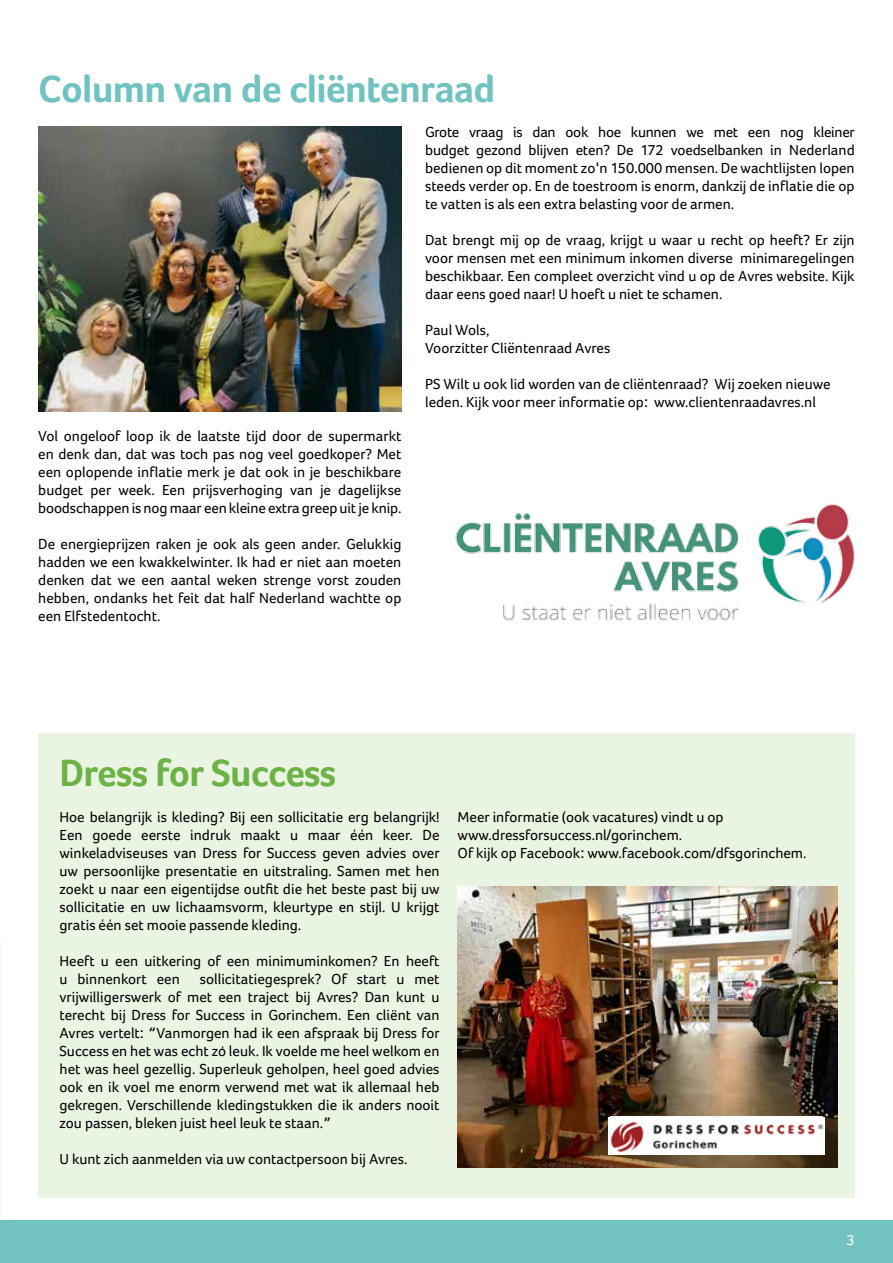
<style>
.page{position:relative;width:893px;height:1263px;background:#fff}
.page>*{position:absolute;margin:0;border:0;box-sizing:border-box;transform-origin:0 0}
.t1{font:700 39px "Foco";letter-spacing:-.02em;color:#70c3c1}
.t2{font:700 39px "Foco";letter-spacing:-.02em;color:#6db245}
.t3{font:15px/18px "Foco";color:#000;text-align:justify}
.t4{font:15px "Foco";color:#fff}
.t5{font:13.5px "Foco";color:#000}
.t6{font:italic 300 condensed 10.2px "Frutiger LT Std";color:#000;scale:1.78 1}
.s1{font-family:"Frutiger LT Std"}
</style>
<div class="page">
<div style="left:0;top:1220px;width:893px;height:43px;background:#70c3c1"></div>
<div style="left:38px;top:733px;width:817px;height:464px;background:#e9f4e3"></div>
<img style="left:455px;top:504px;width:400px;height:117px">
<img style="left:38px;top:126px;width:363px;height:286px">
<img style="left:458px;top:887px;width:380px;height:280px">
<div style="left:608px;top:1117px;width:217px;height:38px;background:#fff"></div>
<img style="left:611px;top:1117px;width:212px;height:38px">
<h1 class="t1" style="left:327px;top:46px;width:19px">..</h1>
<h1 class="t1" style="left:38px;top:69px;width:458px">Column van de clientenraad</h1>
<p class="t3" style="left:38px;top:427px;width:365px">Vol ongeloof loop ik de laatste tijd door de supermarkt en denk dan, dat was toch pas nog veel goedkoper? Met een oplopende inflatie merk je dat ook in je beschikbare budget per week. Een prijsverhoging van je dagelijkse boodschappen is nog maar een kleine extra greep uit je knip.</p>
<p class="t3" style="left:38px;top:535px;width:365px">De energieprijzen raken je ook als geen ander. Gelukkig hadden we een kwakkelwinter. Ik had er niet aan moeten denken dat we een aantal weken strenge vorst zouden hebben, ondanks het feit dat half Nederland wachtte op een Elfstedentocht.</p>
<p class="t3" style="left:425px;top:123px;width:431px">Grote vraag is dan ook hoe kunnen we met een nog kleiner budget gezond blijven eten? De 172 voedselbanken in Nederland bedienen op dit moment zo<span class="s1">'</span>n 150.000 mensen. De wachtlijsten lopen steeds verder op. En de toestroom is enorm, dankzij de inflatie die op te vatten is als een extra belasting voor de armen.</p>
<p class="t3" style="left:425px;top:231px;width:431px">Dat brengt mij op de vraag, krijgt u waar u recht op heeft? Er zijn voor mensen met een minimum inkomen diverse minimaregelingen beschikbaar. Een compleet overzicht vind u op de Avres website. Kijk daar eens goed naar! U hoeft u niet te schamen.</p>
<p class="t3" style="left:425px;top:321px;width:187px">Paul Wols,<br>Voorzitter Clientenraad Avres</p>
<p class="t3" style="left:425px;top:375px;width:407px">PS Wilt u ook lid worden van de clientenraad? Wij zoeken nieuwe leden. Kijk voor meer informatie op<span class="s1">:</span> www.clientenraadavres.nl</p>
<p class="t5" style="left:509px;top:332px;width:8px">..</p>
<p class="t5" style="left:638px;top:368px;width:8px">..</p>
<h1 class="t2" style="left:60px;top:752px;width:278px">Dress for Success</h1>
<p class="t3" style="left:60px;top:808px;width:382px">Hoe belangrijk is kleding? Bij een sollicitatie erg belangrijk!<br>Een goede eerste indruk maakt u maar een keer. De winkeladviseuses van Dress for Success geven advies over uw persoonlijke presentatie en uitstraling. Samen met hen zoekt u naar een eigentijdse outfit die het beste past bij uw sollicitatie en uw lichaamsvorm, kleurtype en stijl. U krijgt gratis een set mooie passende kleding.</p>
<p class="t3" style="left:60px;top:952px;width:382px">Heeft u een uitkering of een minimuminkomen? En heeft u binnenkort een</p>
<p class="t6" style="left:351px;top:827px;width:10px">''</p>
<p class="t6" style="left:99px;top:918px;width:10px">''</p>
<p class="t3" style="left:60px;top:970px;width:382px;text-indent:140px">sollicitatiegesprek? Of start u met vrijwilligerswerk of met een traject bij Avres? Dan kunt u terecht bij Dress for Success in Gorinchem. Een client van Avres vertelt<span class="s1">: “</span>Vanmorgen had ik een afspraak bij Dress for Success en het was echt zo leuk. Ik voelde me heel welkom en het was heel gezellig. Superleuk geholpen, heel goed advies ook en ik voel me enorm verwend met wat ik allemaal heb gekregen. Verschillende kledingstukken die ik anders nooit zou passen, bleken juist heel leuk te staan.<span class="s1">”</span></p>
<p class="t3" style="left:60px;top:1150px;width:349px">U kunt zich aanmelden via uw contactpersoon bij Avres.</p>
<p class="t6" style="left:219px;top:1044px;width:5px">'</p>
<p class="t3" style="left:458px;top:808px;width:350px;text-align:left">Meer informatie (ook vacatures) vindt u op www.dressforsuccess.nl<span class="s1">/</span>gorinchem.<br>Of kijk op Facebook<span class="s1">:</span> www.facebook.com<span class="s1">/</span>dfsgorinchem.</p>
<p class="t4" style="left:846px;top:1232px;width:10px">3</p>
</div>
